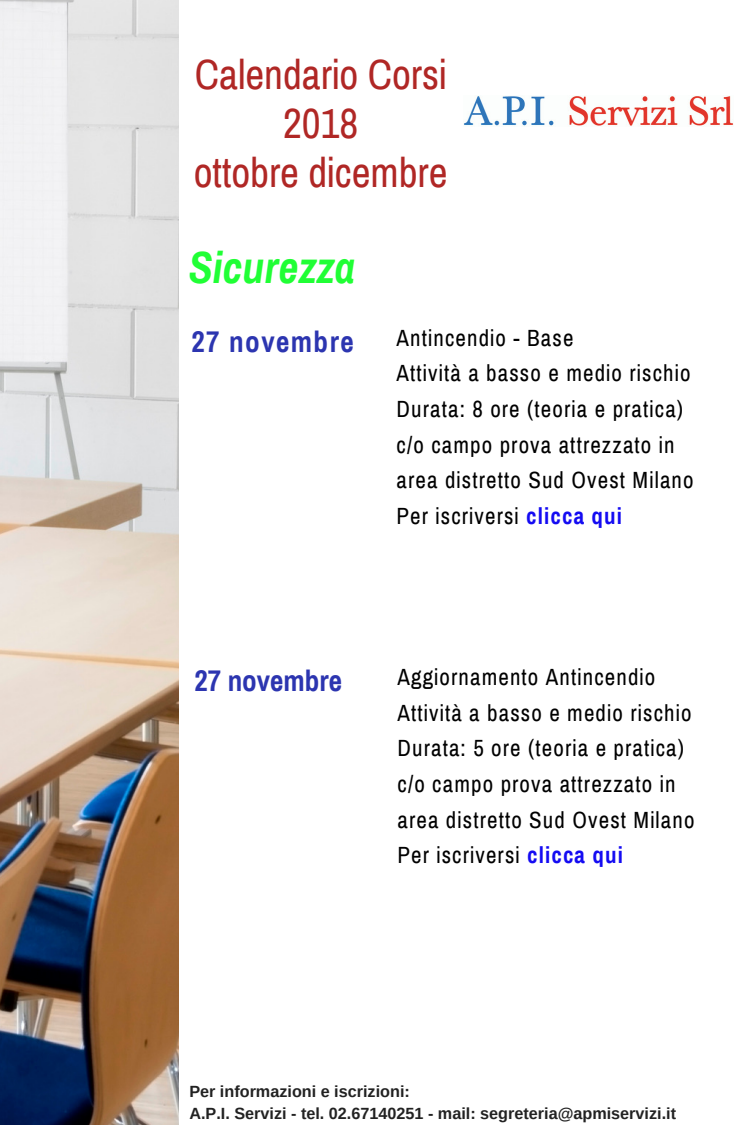
<style>
.page{position:relative;width:750px;height:1125px;background:#fff}
.page>*{position:absolute;margin:0;border:0;box-sizing:border-box;transform-origin:0 0}
.t1{font:italic 700 44px "Archivo Narrow";color:#20ff35}
.t2{font:41.25px/48.8px "Archivo Narrow";color:#b02725;text-align:center}
.t3{font:700 29.25px "Archivo Narrow";letter-spacing:.05em;color:#2c35b0}
.t4{font:700 29.12px "Archivo Narrow";color:#2c35b0}
.t5{font:22.88px/35.6px "Archivo Narrow";letter-spacing:.05em;color:#000}
.t6{font:700 16.25px/22.5px "Arimo";color:#222}
.s1{font-weight:700;color:#140bf2}
</style>
<div class="page">
<img style="left:0;top:0;width:178px;height:1125px">
<img style="left:463px;top:96px;width:270px;height:30px">
<h2 class="t2" style="left:194px;top:51px;width:255px">Calendario Corsi<br>2018<br>ottobre dicembre</h2>
<h1 class="t1" style="left:188px;top:244px;width:168px">Sicurezza</h1>
<p class="t3" style="left:192px;top:326px;width:164px">27 novembre</p>
<p class="t5" style="left:397px;top:320px;width:299px">Antincendio - Base<br>Attività a basso e medio rischio<br>Durata: 8 ore (teoria e pratica) c/o campo prova attrezzato in area distretto Sud Ovest Milano<br>Per iscriversi <span class="s1">clicca qui</span></p>
<p class="t4" style="left:194px;top:665px;width:149px">27 novembre</p>
<p class="t5" style="left:398px;top:660px;width:299px">Aggiornamento Antincendio<br>Attività a basso e medio rischio<br>Durata: 5 ore (teoria e pratica) c/o campo prova attrezzato in area distretto Sud Ovest Milano<br>Per iscriversi <span class="s1">clicca qui</span></p>
<p class="t6" style="left:189px;top:1080px;width:488px">Per informazioni e iscrizioni:<br>A.P.I. Servizi - tel. 02.67140251 - mail: segreteria@apmiservizi.it</p>
</div>
